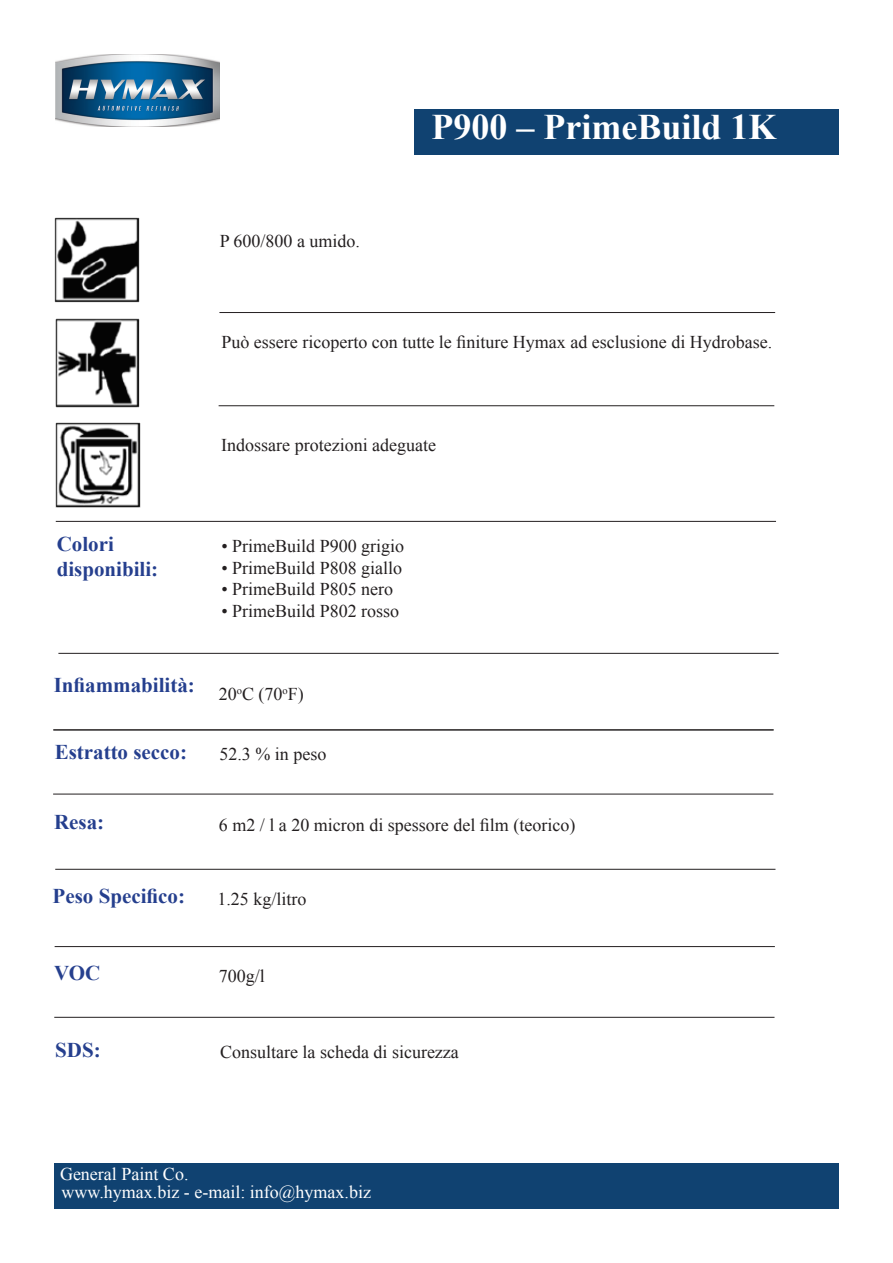
<style>
.page{position:relative;width:893px;height:1263px;background:#fff}
.page>*{position:absolute;margin:0;border:0;box-sizing:border-box;transform-origin:0 0}
.t1{font:700 36px "Times New Roman";color:#fff}
.t2{font:700 21px "Times New Roman";color:#253f8e}
.t3{font:18px "Times New Roman";color:#231f20}
.t4{font:18px "Times New Roman";color:#fff}
</style>
<div class="page">
<div style="left:54px;top:1163px;width:785px;height:46px;background:#104271"></div>
<div style="left:414px;top:109px;width:425px;height:46px;background:#104271"></div>
<img style="left:56px;top:54px;width:164px;height:72px">
<hr style="left:219px;top:405px;width:555px;height:1px;background:#231f20">
<hr style="left:219px;top:312px;width:556px;height:1px;background:#231f20">
<img style="left:54px;top:218px;width:85px;height:85px">
<img style="left:56px;top:422px;width:84px;height:85px">
<img style="left:56px;top:318px;width:83px;height:90px">
<hr style="left:56px;top:521px;width:720px;height:1px;background:#231f20">
<hr style="left:53px;top:730px;width:721px;height:1px;background:#231f20">
<hr style="left:58px;top:653px;width:721px;height:1px;background:#231f20">
<hr style="left:53px;top:794px;width:720px;height:1px;background:#231f20">
<hr style="left:55px;top:946px;width:720px;height:1px;background:#231f20">
<hr style="left:54px;top:1017px;width:720px;height:1px;background:#231f20">
<hr style="left:55px;top:869px;width:720px;height:1px;background:#231f20">
<p class="t3" style="left:220px;top:229px;width:142px">P 600/800 a umido.</p>
<p class="t1" style="left:431px;top:102px;width:347px">P900 – PrimeBuild 1K</p>
<p class="t3" style="left:221px;top:329px;width:552px">Può essere ricoperto con tutte le finiture Hymax ad esclusione di Hydrobase.</p>
<p class="t3" style="left:221px;top:433px;width:216px">Indossare protezioni adeguate</p>
<p class="t2" style="left:57px;top:529px;width:59px">Colori</p>
<p class="t2" style="left:57px;top:554px;width:103px">disponibili:</p>
<p class="t3" style="left:221px;top:534px;width:184px">• PrimeBuild P900 grigio</p>
<p class="t3" style="left:221px;top:556px;width:182px">• PrimeBuild P808 giallo</p>
<p class="t3" style="left:221px;top:577px;width:173px">• PrimeBuild P805 nero</p>
<p class="t3" style="left:221px;top:599px;width:179px">• PrimeBuild P802 rosso</p>
<p class="t2" style="left:54px;top:670px;width:143px">Infiammabilità:</p>
<p class="t3" style="left:219px;top:682px;width:86px">20<sup>o</sup>C (70<sup>o</sup>F)</p>
<p class="t2" style="left:55px;top:737px;width:134px">Estratto secco:</p>
<p class="t3" style="left:219px;top:742px;width:108px">52.3 % in peso</p>
<p class="t2" style="left:54px;top:808px;width:52px">Resa:</p>
<p class="t3" style="left:219px;top:812px;width:358px">6 m2 / l a 20 micron di spessore del film (teorico)</p>
<p class="t2" style="left:53px;top:882px;width:134px">Peso Specifico:</p>
<p class="t3" style="left:217px;top:886px;width:91px">1.25 kg/litro</p>
<p class="t2" style="left:54px;top:959px;width:48px">VOC</p>
<p class="t3" style="left:219px;top:964px;width:48px">700g/l</p>
<p class="t2" style="left:55px;top:1035px;width:47px">SDS:</p>
<p class="t3" style="left:220px;top:1040px;width:240px">Consultare la scheda di sicurezza</p>
<p class="t4" style="left:60px;top:1162px;width:130px">General Paint Co.</p>
<p class="t4" style="left:62px;top:1180px;width:311px">www.hymax.biz - e-mail: info@hymax.biz</p>
</div>
